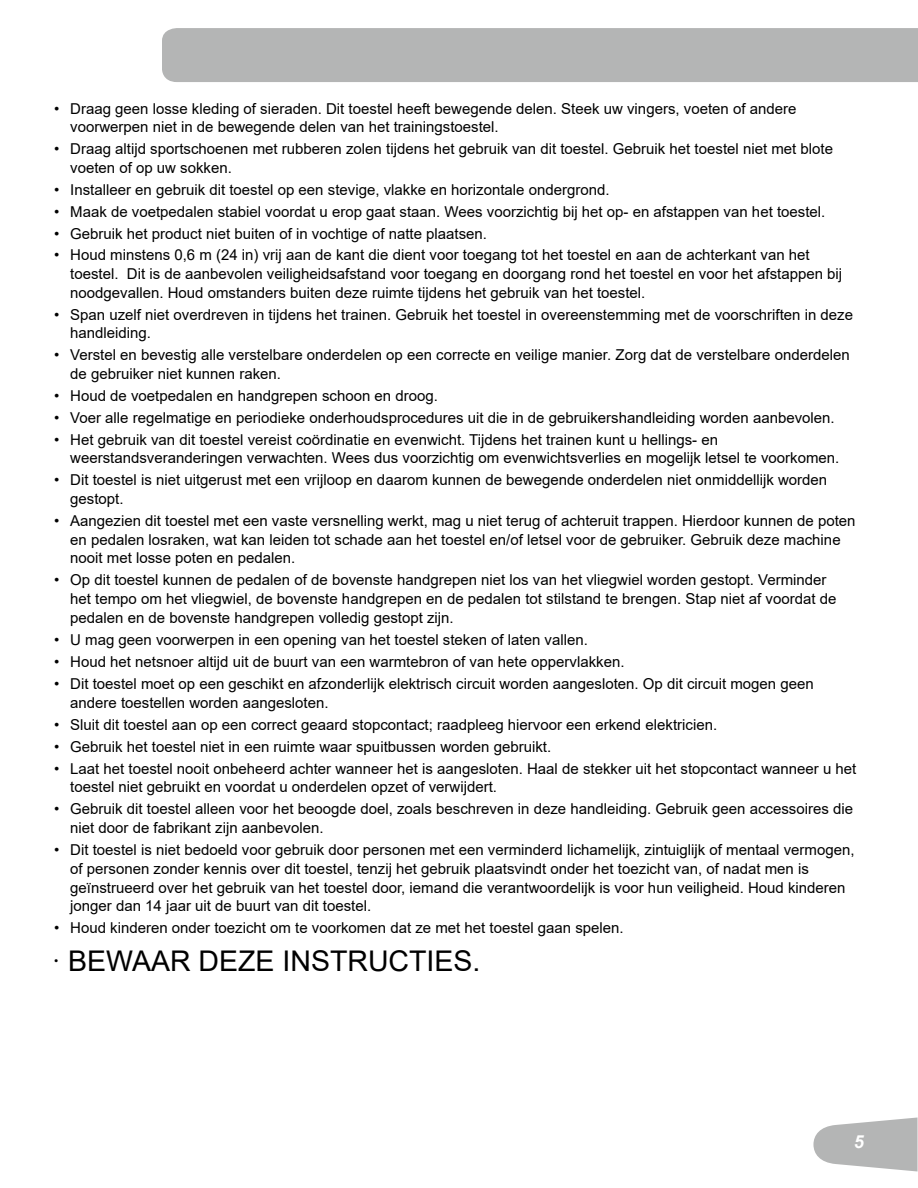
<style>
.page{position:relative;width:918px;height:1188px;background:#fff}
.page>*{position:absolute;margin:0;border:0;box-sizing:border-box;transform-origin:0 0}
.t1{font:28.5px "Arial";color:#000}
.t2{font:italic 700 18px "Arial";color:#fff}
.t3{font:15px/18.8px "Arial";color:#000}
.t4{font:12px "Arial";color:#000}
</style>
<div class="page">
<div style="left:162px;top:28px;width:756px;height:54px;background:#b4b5b5"></div>
<svg style="left:813px;top:1118px;width:105px;height:54px"></svg>
<p class="t3" style="left:70px;top:99px;width:728px;text-indent:-16px">• Draag geen losse kleding of sieraden. Dit toestel heeft bewegende delen. Steek uw vingers, voeten of andere voorwerpen niet in de bewegende delen van het trainingstoestel.</p>
<p class="t3" style="left:70px;top:140px;width:764px;text-indent:-16px">• Draag altijd sportschoenen met rubberen zolen tijdens het gebruik van dit toestel. Gebruik het toestel niet met blote voeten of op uw sokken.</p>
<p class="t3" style="left:54px;top:180px;width:557px">• Installeer en gebruik dit toestel op een stevige, vlakke en horizontale ondergrond.</p>
<p class="t3" style="left:54px;top:202px;width:773px">• Maak de voetpedalen stabiel voordat u erop gaat staan. Wees voorzichtig bij het op- en afstappen van het toestel.</p>
<p class="t3" style="left:54px;top:224px;width:435px">• Gebruik het product niet buiten of in vochtige of natte plaatsen.</p>
<p class="t3" style="left:70px;top:245px;width:774px;text-indent:-16px">• Houd minstens 0,6 m (24 in) vrij aan de kant die dient voor toegang tot het toestel en aan de achterkant van het toestel. Dit is de aanbevolen veiligheidsafstand voor toegang en doorgang rond het toestel en voor het afstappen bij noodgevallen. Houd omstanders buiten deze ruimte tijdens het gebruik van het toestel.</p>
<p class="t3" style="left:70px;top:305px;width:784px;text-indent:-16px">• Span uzelf niet overdreven in tijdens het trainen. Gebruik het toestel in overeenstemming met de voorschriften in deze handleiding.</p>
<p class="t3" style="left:70px;top:346px;width:781px;text-indent:-16px">• Verstel en bevestig alle verstelbare onderdelen op een correcte en veilige manier. Zorg dat de verstelbare onderdelen de gebruiker niet kunnen raken.</p>
<p class="t3" style="left:54px;top:386px;width:385px">• Houd de voetpedalen en handgrepen schoon en droog.</p>
<p class="t3" style="left:54px;top:408px;width:782px">• Voer alle regelmatige en periodieke onderhoudsprocedures uit die in de gebruikershandleiding worden aanbevolen.</p>
<p class="t3" style="left:70px;top:431px;width:771px;line-height:18px;text-indent:-16px">• Het gebruik van dit toestel vereist coördinatie en evenwicht. Tijdens het trainen kunt u hellings- en weerstandsveranderingen verwachten. Wees dus voorzichtig om evenwichtsverlies en mogelijk letsel te voorkomen.</p>
<p class="t3" style="left:70px;top:470px;width:759px;text-indent:-16px">• Dit toestel is niet uitgerust met een vrijloop en daarom kunnen de bewegende onderdelen niet onmiddellijk worden gestopt.</p>
<p class="t3" style="left:70px;top:511px;width:787px;text-indent:-16px">• Aangezien dit toestel met een vaste versnelling werkt, mag u niet terug of achteruit trappen. Hierdoor kunnen de poten en pedalen losraken, wat kan leiden tot schade aan het toestel en/of letsel voor de gebruiker. Gebruik deze machine nooit met losse poten en pedalen.</p>
<p class="t3" style="left:70px;top:571px;width:768px;text-indent:-16px">• Op dit toestel kunnen de pedalen of de bovenste handgrepen niet los van het vliegwiel worden gestopt. Verminder het tempo om het vliegwiel, de bovenste handgrepen en de pedalen tot stilstand te brengen. Stap niet af voordat de pedalen en de bovenste handgrepen volledig gestopt zijn.</p>
<p class="t3" style="left:54px;top:630px;width:535px">• U mag geen voorwerpen in een opening van het toestel steken of laten vallen.</p>
<p class="t3" style="left:54px;top:652px;width:572px">• Houd het netsnoer altijd uit de buurt van een warmtebron of van hete oppervlakken.</p>
<p class="t3" style="left:70px;top:674px;width:745px;text-indent:-16px">• Dit toestel moet op een geschikt en afzonderlijk elektrisch circuit worden aangesloten. Op dit circuit mogen geen andere toestellen worden aangesloten.</p>
<p class="t3" style="left:54px;top:715px;width:665px">• Sluit dit toestel aan op een correct geaard stopcontact; raadpleeg hiervoor een erkend elektricien.</p>
<p class="t3" style="left:54px;top:737px;width:499px">• Gebruik het toestel niet in een ruimte waar spuitbussen worden gebruikt.</p>
<p class="t3" style="left:70px;top:759px;width:788px;text-indent:-16px">• Laat het toestel nooit onbeheerd achter wanneer het is aangesloten. Haal de stekker uit het stopcontact wanneer u het toestel niet gebruikt en voordat u onderdelen opzet of verwijdert.</p>
<p class="t3" style="left:70px;top:800px;width:784px;text-indent:-16px">• Gebruik dit toestel alleen voor het beoogde doel, zoals beschreven in deze handleiding. Gebruik geen accessoires die niet door de fabrikant zijn aanbevolen.</p>
<p class="t3" style="left:70px;top:840px;width:786px;text-indent:-16px">• Dit toestel is niet bedoeld voor gebruik door personen met een verminderd lichamelijk, zintuiglijk of mentaal vermogen, of personen zonder kennis over dit toestel, tenzij het gebruik plaatsvindt onder het toezicht van, of nadat men is geïnstrueerd over het gebruik van het toestel door, iemand die verantwoordelijk is voor hun veiligheid. Houd kinderen jonger dan 14 jaar uit de buurt van dit toestel.</p>
<p class="t3" style="left:54px;top:919px;width:571px">• Houd kinderen onder toezicht om te voorkomen dat ze met het toestel gaan spelen.</p>
<h2 class="t4" style="left:54px;top:952px;width:6px">•</h2>
<h2 class="t1" style="left:68px;top:941px;width:414px">BEWAAR DEZE INSTRUCTIES.</h2>
<p class="t2" style="left:854px;top:1130px;width:12px">5</p>
</div>
